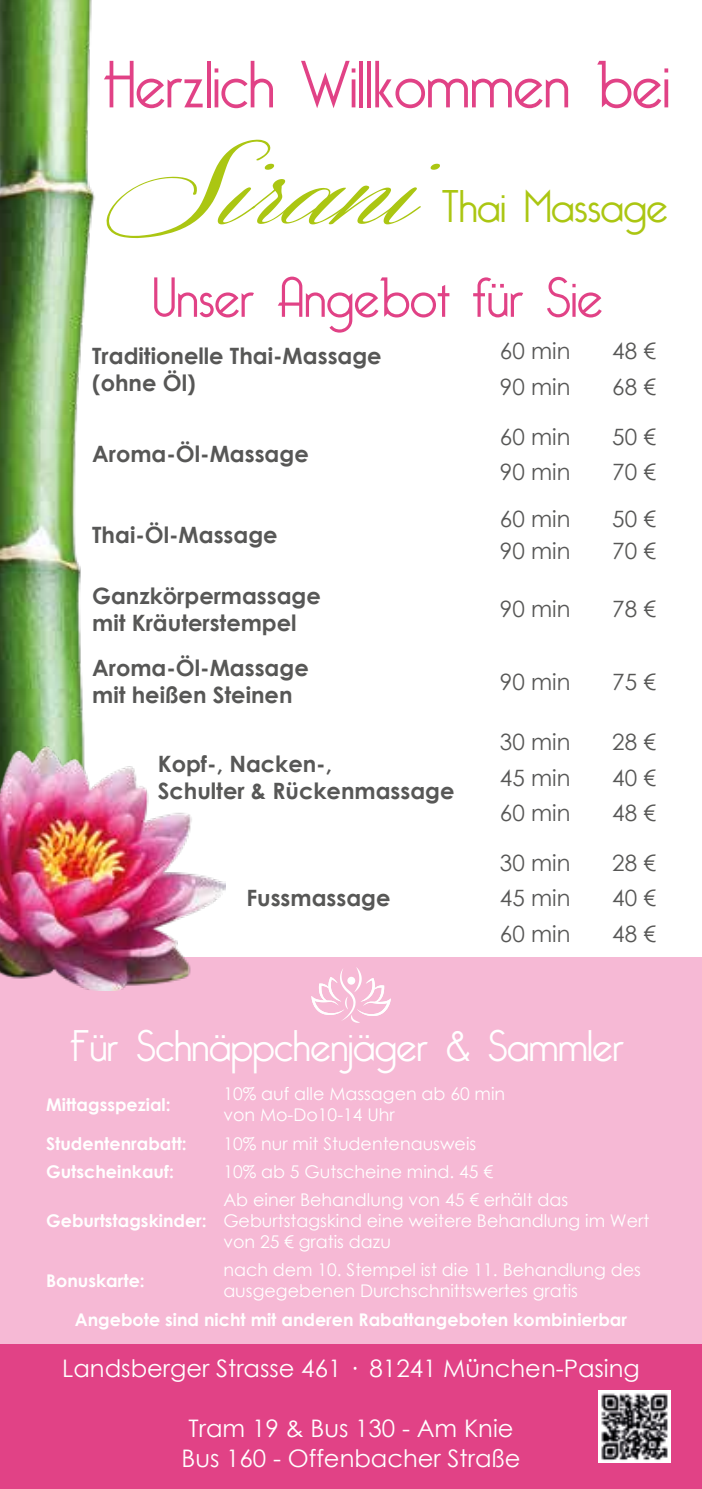
<style>
.page{position:relative;width:702px;height:1489px;background:#fff}
.page>*{position:absolute;margin:0;border:0;box-sizing:border-box;transform-origin:0 0}
.t1{font:300 65px "Bellerose";color:#e14286}
.t2{font:300 55px "Bellerose";color:#e14286}
.t3{font:300 44.75px "Bellerose";color:#abc612}
.t4{font:300 43.25px "Bellerose";color:#fff}
.t5{font:24.25px/30.2px "Century Gothic";color:#fff}
.t6{font:700 22.5px/27px "Century Gothic";color:#575756}
.t7{font:22.5px "Century Gothic";color:#575756}
.t8{font:17.5px/21px "Century Gothic";color:#fff}
.t9{font:700 17.5px "Century Gothic";color:#fff}
.s1{font-family:"Coneria Script Slanted Demo";font-weight:400;font-size:95px}
.s2{font-family:"Coneria Script Slanted Demo";font-weight:400;font-size:68px}
</style>
<div class="page">
<img style="left:0;top:0;width:95px;height:745px">
<div style="left:0;top:957px;width:702px;height:421px;background:#f6b9d5"></div>
<div style="left:0;top:1343px;width:702px;height:145px;background:#e14286"></div>
<svg style="left:311px;top:967px;width:80px;height:55px"></svg>
<img style="left:598px;top:1390px;width:72px;height:72px">
<img style="left:0;top:745px;width:226px;height:245px">
<h1 class="t1" style="left:103px;top:47px;width:569px">Herzlich Willkommen bei</h1>
<h3 class="t3" style="left:99px;top:181px;width:570px"><span class="s1">S</span><span class="s2">irani</span> Thai Massage</h3>
<h2 class="t2" style="left:152px;top:266px;width:451px">Unser Angebot für Sie</h2>
<p class="t6" style="left:92px;top:341px;width:291px">Traditionelle Thai-Massage (ohne Öl)</p>
<p class="t7" style="left:500px;top:335px;width:72px">60 min</p>
<p class="t7" style="left:612px;top:335px;width:45px">48 €</p>
<p class="t7" style="left:500px;top:371px;width:72px">90 min</p>
<p class="t7" style="left:612px;top:371px;width:45px">68 €</p>
<p class="t6" style="left:92px;top:439px;width:218px">Aroma-Öl-Massage</p>
<p class="t6" style="left:92px;top:520px;width:187px">Thai-Öl-Massage</p>
<p class="t6" style="left:92px;top:581px;width:230px">Ganzkörpermassage mit Kräuterstempel</p>
<p class="t6" style="left:92px;top:653px;width:218px">Aroma-Öl-Massage mit heißen Steinen</p>
<p class="t6" style="left:158px;top:749px;width:298px">Kopf-, Nacken-,<br>Schulter &amp; Rückenmassage</p>
<p class="t6" style="left:246px;top:883px;width:146px">Fussmassage</p>
<p class="t7" style="left:500px;top:420px;width:72px">60 min</p>
<p class="t7" style="left:612px;top:420px;width:45px">50 €</p>
<p class="t7" style="left:500px;top:456px;width:72px">90 min</p>
<p class="t7" style="left:612px;top:456px;width:45px">70 €</p>
<p class="t7" style="left:500px;top:503px;width:72px">60 min</p>
<p class="t7" style="left:612px;top:503px;width:45px">50 €</p>
<p class="t7" style="left:500px;top:534px;width:72px">90 min</p>
<p class="t7" style="left:612px;top:534px;width:45px">70 €</p>
<p class="t7" style="left:500px;top:593px;width:72px">90 min</p>
<p class="t7" style="left:612px;top:593px;width:45px">78 €</p>
<p class="t7" style="left:500px;top:665px;width:72px">90 min</p>
<p class="t7" style="left:612px;top:665px;width:45px">75 €</p>
<p class="t7" style="left:500px;top:726px;width:72px">30 min</p>
<p class="t7" style="left:612px;top:726px;width:45px">28 €</p>
<p class="t7" style="left:500px;top:762px;width:72px">45 min</p>
<p class="t7" style="left:612px;top:762px;width:45px">40 €</p>
<p class="t7" style="left:500px;top:797px;width:72px">60 min</p>
<p class="t7" style="left:612px;top:797px;width:45px">48 €</p>
<p class="t7" style="left:500px;top:847px;width:72px">30 min</p>
<p class="t7" style="left:612px;top:847px;width:45px">28 €</p>
<p class="t7" style="left:500px;top:882px;width:72px">45 min</p>
<p class="t7" style="left:612px;top:882px;width:45px">40 €</p>
<p class="t7" style="left:500px;top:918px;width:72px">60 min</p>
<p class="t7" style="left:612px;top:918px;width:45px">48 €</p>
<h3 class="t4" style="left:70px;top:1020px;width:556px">Für Schnäppchenjäger &amp; Sammler</h3>
<p class="t9" style="left:46px;top:1091px;width:126px">Mittagsspezial:</p>
<p class="t8" style="left:223px;top:1083px;width:283px">10% auf alle Massagen ab 60 min von Mo-Do10-14 Uhr</p>
<p class="t9" style="left:46px;top:1130px;width:142px">Studentenrabatt:</p>
<p class="t8" style="left:223px;top:1132px;width:254px">10% nur mit Studentenausweis</p>
<p class="t9" style="left:46px;top:1158px;width:129px">Gutscheinkauf:</p>
<p class="t8" style="left:223px;top:1161px;width:271px">10% ab 5 Gutscheine mind. 45 €</p>
<p class="t9" style="left:46px;top:1207px;width:162px">Geburtstagskinder:</p>
<p class="t8" style="left:223px;top:1188px;width:427px">Ab einer Behandlung von 45 € erhält das<br>Geburtstagskind eine weitere Behandlung im Wert von 25 € gratis dazu</p>
<p class="t9" style="left:46px;top:1266px;width:100px">Bonuskarte:</p>
<p class="t8" style="left:223px;top:1258px;width:419px">nach dem 10. Stempel ist die 11. Behandlung des ausgegebenen Durchschnittswertes gratis</p>
<p class="t9" style="left:75px;top:1305px;width:553px">Angebote sind nicht mit anderen Rabattangeboten kombinierbar</p>
<h3 class="t5" style="left:62px;top:1352px;width:579px">Landsberger Strasse 461 · 81241 München-Pasing</h3>
<h3 class="t5" style="left:181px;top:1412px;width:340px">Tram 19 &amp; Bus 130 - Am Knie<br>Bus 160 - Offenbacher Straße</h3>
</div>
